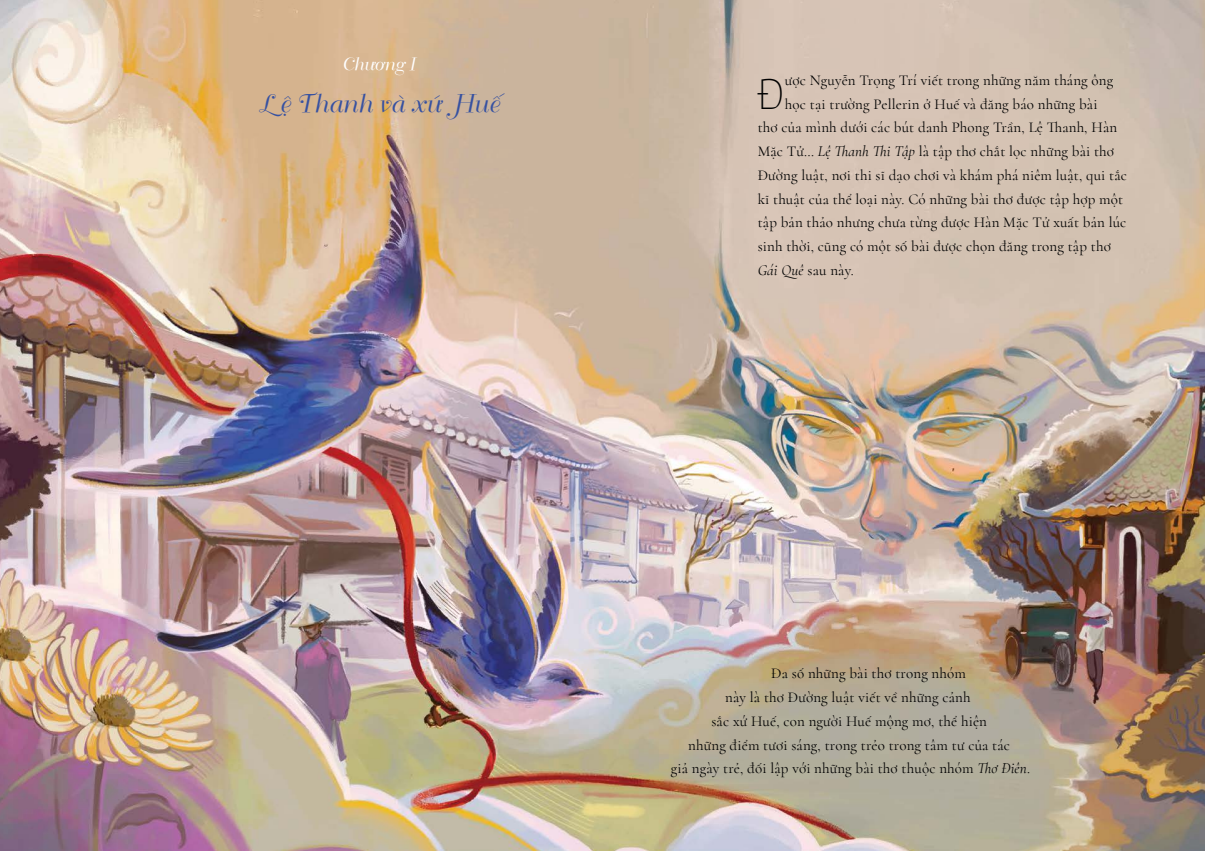
<style>
.page{position:relative;width:1205px;height:851px;background:#fff}
.page>*{position:absolute;margin:0;border:0;box-sizing:border-box;transform-origin:0 0}
.t1{font:200 49px "Athiti";color:#000}
.t2{font:italic 25px "Bellevue";letter-spacing:.01em;color:#3651a1}
.t3{font:italic 17.5px "Bellevue";letter-spacing:.01em;color:#fff}
.t4{font:15px "Cormorant";letter-spacing:.01em;color:#000}
.s1{font-style:italic}
</style>
<div class="page">
<img style="left:0;top:0;width:1205px;height:850px">
<p class="t3" style="left:341px;top:50px;width:74px">Chương I</p>
<h2 class="t2" style="left:257px;top:84px;width:242px">L ệ Thanh và xứ Huế</h2>
<h1 class="t1" style="left:755px;top:55px;width:30px">Đ</h1>
<p class="t4" style="left:785px;top:71px;width:330px">ược Nguyễn Trọng Trí viết trong những năm tháng ông</p>
<p class="t4" style="left:785px;top:95px;width:314px">học tại trường Pellerin ở Huế và đăng báo những bài</p>
<p class="t4" style="left:758px;top:118px;width:361px">thơ của mình dưới các bút danh Phong Trần, Lệ Thanh, Hàn</p>
<p class="t4" style="left:758px;top:142px;width:358px">Mặc Tử… <span class="s1">Lệ Thanh Thi Tập</span> là tập thơ chắt lọc những bài thơ</p>
<p class="t4" style="left:758px;top:166px;width:371px">Đường luật, nơi thi sĩ dạo chơi và khám phá niêm luật, qui tắc</p>
<p class="t4" style="left:758px;top:190px;width:367px">kĩ thuật của thể loại này. Có những bài thơ được tập hợp một</p>
<p class="t4" style="left:758px;top:213px;width:370px">tập bản thảo nhưng chưa từng được Hàn Mặc Tử xuất bản lúc</p>
<p class="t4" style="left:758px;top:237px;width:355px">sinh thời, cũng có một số bài được chọn đăng trong tập thơ</p>
<p class="t4" style="left:758px;top:261px;width:97px"><span class="s1">Gái Quê</span> sau này.</p>
<p class="t4" style="left:771px;top:664px;width:196px">Đa số những bài thơ trong nhóm</p>
<p class="t4" style="left:725px;top:688px;width:247px">này là thơ Đường luật viết về những cảnh</p>
<p class="t4" style="left:711px;top:712px;width:277px">sắc xứ Huế, con người Huế mộng mơ, thể hiện</p>
<p class="t4" style="left:688px;top:735px;width:323px">những điểm tươi sáng, trong trẻo trong tâm tư của tác</p>
<p class="t4" style="left:671px;top:759px;width:360px">giả ngày trẻ, đối lập với những bài thơ thuộc nhóm <span class="s1">Thơ Điên</span>.</p>
</div>
